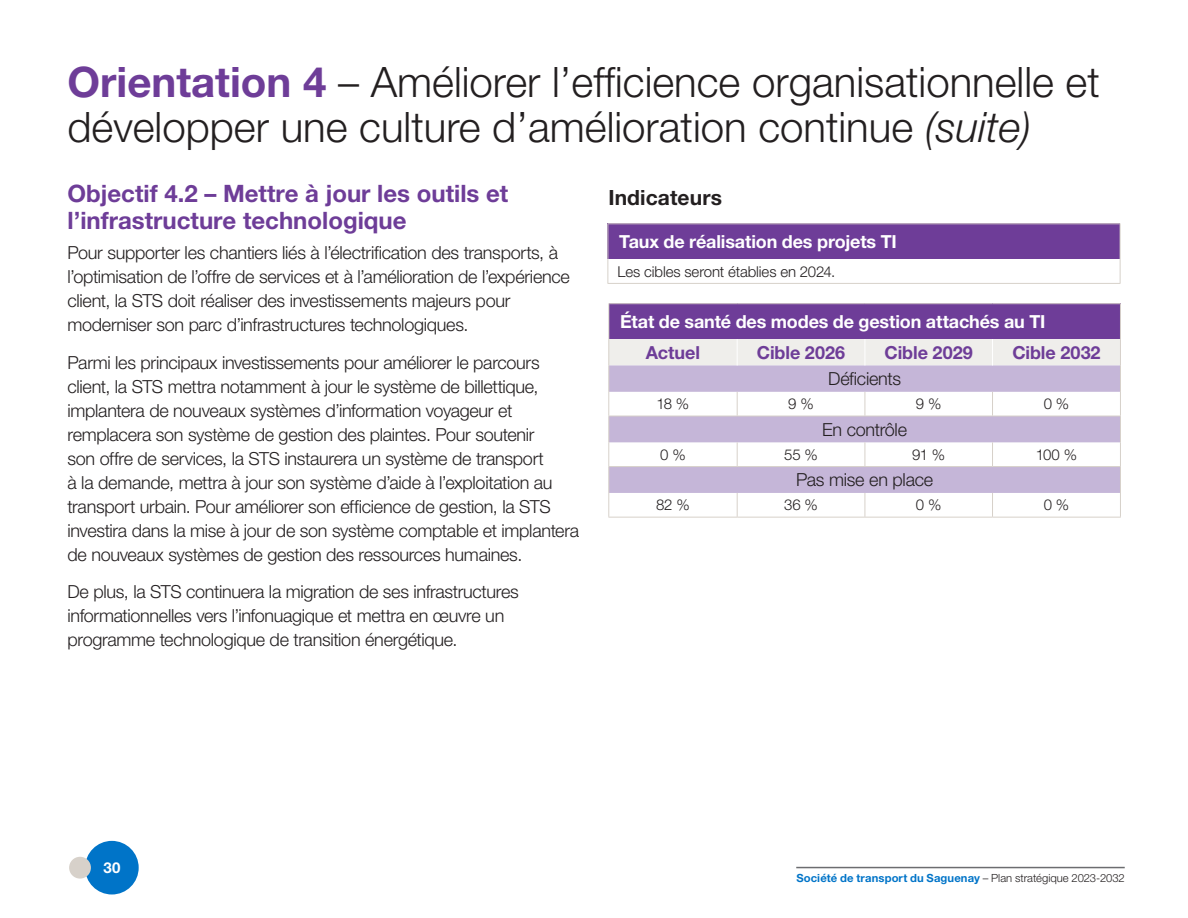
<style>
.page{position:relative;width:1188px;height:918px;background:#fff}
.page>*{position:absolute;margin:0;border:0;box-sizing:border-box;transform-origin:0 0}
.Titre_de_section{font:300 42px/44.2px "Helvetica Neue LT Pro";color:#231f20}
.Sous_titre_bleu{font:700 24px/27px "Helvetica Neue LT Pro";color:#6e3d98}
.Sous_titre_2_noir{font:700 21px "Helvetica Neue LT Pro";letter-spacing:.005em;color:#231f20}
.Texte{font:300 18px/24px "Helvetica Neue LT Pro";letter-spacing:-.015em;color:#231f20}
.Titre_blanc_tableau{font:700 18px "Helvetica Neue LT Pro";letter-spacing:-.01em;color:#fff}
.Texte_noir_tableau{font:300 18px "Helvetica Neue LT Pro";letter-spacing:-.015em;color:#231f20}
.Texte_noir_tableau-2{font:700 18px "Helvetica Neue LT Pro";letter-spacing:-.005em;color:#6e3d98}
.Texte_noir_2_tableau{font:300 15px "Helvetica Neue LT Pro";letter-spacing:-.01em;color:#231f20}
.t1{font:700 15px "Helvetica Neue LT Pro";color:#fff}
.t2{font:700 11.25px "Helvetica Neue LT Pro";letter-spacing:.01em;color:#0074c8}
.s1{font-weight:700;color:#6e3d98}
.s2{font-style:italic}
.s3{font-weight:300;color:#231f20}
</style>
<div class="page">
<div style="left:608px;top:224px;width:512px;height:35px;background:#6e3d98"></div>
<hr style="left:1120px;top:224px;width:1px;height:35px;background:#d7d1ca">
<svg style="left:1120px;top:259px;width:1px;height:24px"></svg>
<hr style="left:608px;top:223px;width:512px;height:1px;background:#d7d1ca">
<hr style="left:608px;top:224px;width:1px;height:35px;background:#d7d1ca">
<svg style="left:608px;top:259px;width:1px;height:24px"></svg>
<hr style="left:608px;top:283px;width:512px;height:1px;background:#d7d1ca">
<div style="left:609px;top:304px;width:511px;height:35px;background:#6e3d98"></div>
<hr style="left:608px;top:303px;width:129px;height:1px;background:#d7d1ca">
<hr style="left:608px;top:304px;width:1px;height:35px;background:#d7d1ca">
<hr style="left:737px;top:303px;width:128px;height:1px;background:#d7d1ca">
<hr style="left:865px;top:303px;width:128px;height:1px;background:#d7d1ca">
<hr style="left:993px;top:303px;width:128px;height:1px;background:#d7d1ca">
<hr style="left:1120px;top:304px;width:1px;height:35px;background:#d7d1ca">
<hr style="left:608px;top:517px;width:129px;height:1px;background:#d7d1ca">
<hr style="left:737px;top:517px;width:128px;height:1px;background:#d7d1ca">
<hr style="left:865px;top:517px;width:128px;height:1px;background:#d7d1ca">
<hr style="left:993px;top:517px;width:128px;height:1px;background:#d7d1ca">
<svg style="left:608px;top:339px;width:513px;height:178px"></svg>
<hr style="left:608px;top:416px;width:129px;height:1px;background:#d7d1ca">
<hr style="left:608px;top:466px;width:129px;height:1px;background:#d7d1ca">
<hr style="left:737px;top:416px;width:128px;height:1px;background:#d7d1ca">
<hr style="left:737px;top:466px;width:128px;height:1px;background:#d7d1ca">
<hr style="left:865px;top:416px;width:128px;height:1px;background:#d7d1ca">
<hr style="left:865px;top:466px;width:128px;height:1px;background:#d7d1ca">
<hr style="left:993px;top:416px;width:128px;height:1px;background:#d7d1ca">
<hr style="left:993px;top:466px;width:128px;height:1px;background:#d7d1ca">
<div style="left:85px;top:841px;width:54px;height:54px;background:#0074c8;border-radius:50%"></div>
<hr style="left:796px;top:867px;width:329px;height:1px;background:#6c6d70">
<div style="left:69px;top:857px;width:22px;height:22px;background:#d7d1ca;border-radius:50%"></div>
<p class="Titre_de_section" style="left:68px;top:60px;width:1034px"><span class="s1">Orientation 4</span> – Améliorer l’efficience organisationnelle et développer une culture d’amélioration continue <span class="s2">(suite)</span></p>
<p class="Sous_titre_bleu" style="left:68px;top:179px;width:442px">Objectif 4.2 – Mettre à jour les outils et l’infrastructure technologique</p>
<p class="Texte" style="left:68px;top:241px;width:504px">Pour supporter les chantiers liés à l’électrification des transports, à l’optimisation de l’offre de services et à l’amélioration de l’expérience client, la STS doit réaliser des investissements majeurs pour moderniser son parc d’infrastructures technologiques.</p>
<p class="Texte" style="left:68px;top:350px;width:513px">Parmi les principaux investissements pour améliorer le parcours client, la STS mettra notamment à jour le système de billettique, implantera de nouveaux systèmes d’information voyageur et remplacera son système de gestion des plaintes. Pour soutenir<br>son offre de services, la STS instaurera un système de transport<br>à la demande, mettra à jour son système d’aide à l’exploitation au transport urbain. Pour améliorer son efficience de gestion, la STS investira dans la mise à jour de son système comptable et implantera de nouveaux systèmes de gestion des ressources humaines.</p>
<p class="Texte" style="left:68px;top:580px;width:453px">De plus, la STS continuera la migration de ses infrastructures informationnelles vers l’infonuagique et mettra en œuvre un programme technologique de transition énergétique.</p>
<p class="Sous_titre_2_noir" style="left:608px;top:185px;width:115px">Indicateurs</p>
<p class="Titre_blanc_tableau" style="left:619px;top:230px;width:279px">Taux de réalisation des projets TI</p>
<p class="Texte_noir_2_tableau" style="left:618px;top:262px;width:219px">Les cibles seront établies en 2024.</p>
<p class="Titre_blanc_tableau" style="left:620px;top:310px;width:427px">État de santé des modes de gestion attachés au TI</p>
<p class="Texte_noir_tableau-2" style="left:646px;top:341px;width:56px">Actuel</p>
<p class="Texte_noir_tableau-2" style="left:757px;top:341px;width:90px">Cible 2026</p>
<p class="Texte_noir_tableau-2" style="left:885px;top:341px;width:90px">Cible 2029</p>
<p class="Texte_noir_tableau-2" style="left:1012px;top:341px;width:90px">Cible 2032</p>
<p class="Texte_noir_tableau" style="left:828px;top:368px;width:74px">Déficients</p>
<p class="Texte_noir_2_tableau" style="left:657px;top:395px;width:34px">18 %</p>
<p class="Texte_noir_2_tableau" style="left:788px;top:395px;width:27px">9 %</p>
<p class="Texte_noir_2_tableau" style="left:916px;top:395px;width:27px">9 %</p>
<p class="Texte_noir_2_tableau" style="left:1044px;top:395px;width:27px">0 %</p>
<p class="Texte_noir_tableau" style="left:822px;top:418px;width:86px">En contrôle</p>
<p class="Texte_noir_2_tableau" style="left:660px;top:445px;width:27px">0 %</p>
<p class="Texte_noir_2_tableau" style="left:784px;top:445px;width:35px">55 %</p>
<p class="Texte_noir_2_tableau" style="left:912px;top:445px;width:35px">91 %</p>
<p class="Texte_noir_2_tableau" style="left:1036px;top:445px;width:43px">100 %</p>
<p class="Texte_noir_tableau" style="left:796px;top:469px;width:139px">Pas mise en place</p>
<p class="Texte_noir_2_tableau" style="left:656px;top:496px;width:35px">82 %</p>
<p class="Texte_noir_2_tableau" style="left:784px;top:496px;width:35px">36 %</p>
<p class="Texte_noir_2_tableau" style="left:916px;top:496px;width:27px">0 %</p>
<p class="Texte_noir_2_tableau" style="left:1044px;top:496px;width:27px">0 %</p>
<p class="t1" style="left:104px;top:858px;width:18px">30</p>
<p class="t2" style="left:796px;top:871px;width:330px">Société de transport du Saguenay <span class="s3">– Plan stratégique 2023-2032</span></p>
</div>
